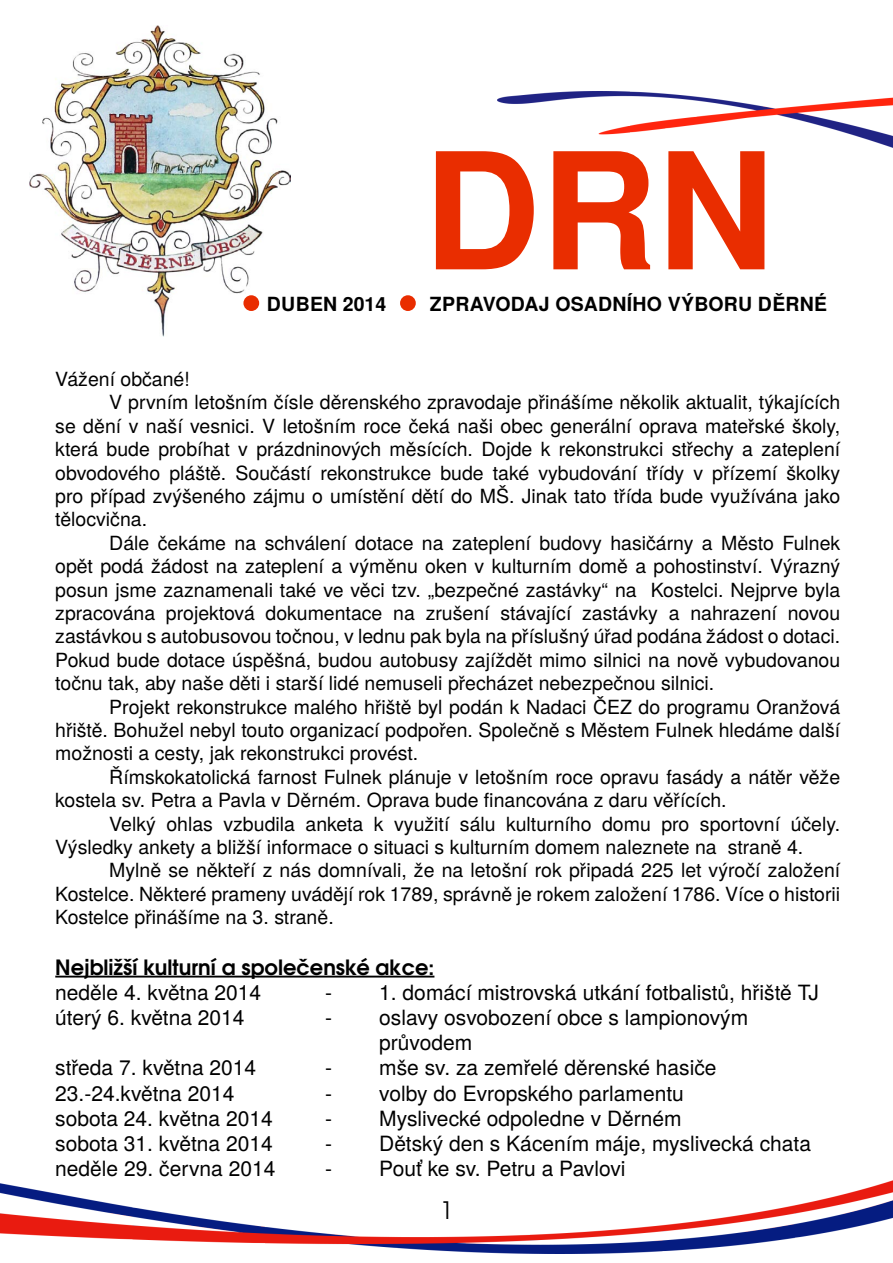
<style>
.page{position:relative;width:893px;height:1263px;background:#fff}
.page>*{position:absolute;margin:0;border:0;box-sizing:border-box;transform-origin:0 0}
.t1{font:700 162px "Te X Gyre Heros";color:#e92d00}
.t2{font:24px "Te X Gyre Adventor";color:#000}
.t3{font:21px/25.2px "Te X Gyre Heros";color:#000}
.t4{font:700 21px "Te X Gyre Adventor";color:#000}
.t5{font:19.5px/23.4px "Te X Gyre Heros";color:#000;text-align:justify}
.t6{font:700 19.5px "Te X Gyre Heros";letter-spacing:.015em;color:#000}
</style>
<div class="page">
<img style="left:497px;top:91px;width:396px;height:57px">
<img style="left:0;top:1181px;width:893px;height:72px">
<img style="left:30px;top:26px;width:260px;height:310px">
<div style="left:243px;top:295px;width:16px;height:16px;background:#e92d00;border-radius:50%"></div>
<div style="left:400px;top:295px;width:16px;height:16px;background:#e92d00;border-radius:50%"></div>
<hr style="left:55px;top:976px;width:379px;height:1px;background:#000">
<p class="t6" style="left:267px;top:289px;width:121px">DUBEN 2014</p>
<p class="t1" style="left:423px;top:87px;width:352px">DRN</p>
<p class="t6" style="left:430px;top:289px;width:399px">ZPRAVODAJ OSADNÍHO VÝBORU DĚRNÉ</p>
<p class="t5" style="left:55px;top:366px;width:136px">Vážení občané!</p>
<p class="t5" style="left:55px;top:389px;width:786px;text-indent:54px">V prvním letošním čísle děrenského zpravodaje přinášíme několik aktualit, týkajících se dění v naší vesnici. V letošním roce čeká naši obec generální oprava mateřské školy, která bude probíhat v prázdninových měsících. Dojde k rekonstrukci střechy a zateplení obvodového pláště. Součástí rekonstrukce bude také vybudování třídy v přízemí školky pro případ zvýšeného zájmu o umístění dětí do MŠ. Jinak tato třída bude využívána jako tělocvična.</p>
<p class="t5" style="left:55px;top:530px;width:786px;text-indent:54px">Dále čekáme na schválení dotace na zateplení budovy hasičárny a Město Fulnek opět podá žádost na zateplení a výměnu oken v kulturním domě a pohostinství. Výrazný posun jsme zaznamenali také ve věci tzv. „bezpečné zastávky“ na Kostelci. Nejprve byla zpracována projektová dokumentace na zrušení stávající zastávky a nahrazení novou zastávkou s autobusovou točnou, v lednu pak byla na příslušný úřad podána žádost o dotaci.<br>Pokud bude dotace úspěšná, budou autobusy zajíždět mimo silnici na nově vybudovanou točnu tak, aby naše děti i starší lidé nemuseli přecházet nebezpečnou silnici.</p>
<p class="t5" style="left:55px;top:693px;width:786px;text-indent:54px">Projekt rekonstrukce malého hřiště byl podán k Nadaci ČEZ do programu Oranžová hřiště. Bohužel nebyl touto organizací podpořen. Společně s Městem Fulnek hledáme další možnosti a cesty, jak rekonstrukci provést.</p>
<p class="t5" style="left:55px;top:764px;width:786px;text-indent:54px">Římskokatolická farnost Fulnek plánuje v letošním roce opravu fasády a nátěr věže kostela sv. Petra a Pavla v Děrném. Oprava bude financována z daru věřících.</p>
<p class="t5" style="left:55px;top:810px;width:786px;text-indent:54px">Velký ohlas vzbudila anketa k využití sálu kulturního domu pro sportovní účely.<br>Výsledky ankety a bližší informace o situaci s kulturním domem naleznete na straně 4.</p>
<p class="t5" style="left:55px;top:857px;width:787px;text-indent:54px">Mylně se někteří z nás domnívali, že na letošní rok připadá 225 let výročí založení Kostelce. Některé prameny uvádějí rok 1789, správně je rokem založení 1786. Více o historii Kostelce přinášíme na 3. straně.</p>
<p class="t4" style="left:55px;top:949px;width:381px">Nejbližší kulturní a společenské akce:</p>
<p class="t3" style="left:55px;top:978px;width:208px">neděle 4. května 2014</p>
<p class="t3" style="left:325px;top:978px;width:495px">- 1. domácí mistrovská utkání fotbalistů, hřiště TJ</p>
<p class="t3" style="left:55px;top:1003px;width:191px">úterý 6. května 2014</p>
<p class="t3" style="left:379px;top:1003px;width:370px;text-indent:-54px">- oslavy osvobození obce s lampionovým průvodem</p>
<p class="t3" style="left:55px;top:1054px;width:203px">středa 7. května 2014</p>
<p class="t3" style="left:325px;top:1054px;width:393px">- mše sv. za zemřelé děrenské hasiče</p>
<p class="t3" style="left:55px;top:1079px;width:181px">23.-24.května 2014</p>
<p class="t3" style="left:325px;top:1079px;width:360px">- volby do Evropského parlamentu</p>
<p class="t3" style="left:55px;top:1104px;width:219px">sobota 24. května 2014</p>
<p class="t3" style="left:325px;top:1104px;width:358px">- Myslivecké odpoledne v Děrném</p>
<p class="t3" style="left:55px;top:1129px;width:219px">sobota 31. května 2014</p>
<p class="t3" style="left:325px;top:1129px;width:487px">- Dětský den s Kácením máje, myslivecká chata</p>
<p class="t3" style="left:55px;top:1154px;width:222px">neděle 29. června 2014</p>
<p class="t3" style="left:325px;top:1154px;width:302px">- Pouť ke sv. Petru a Pavlovi</p>
<p class="t2" style="left:440px;top:1191px;width:15px">1</p>
</div>
